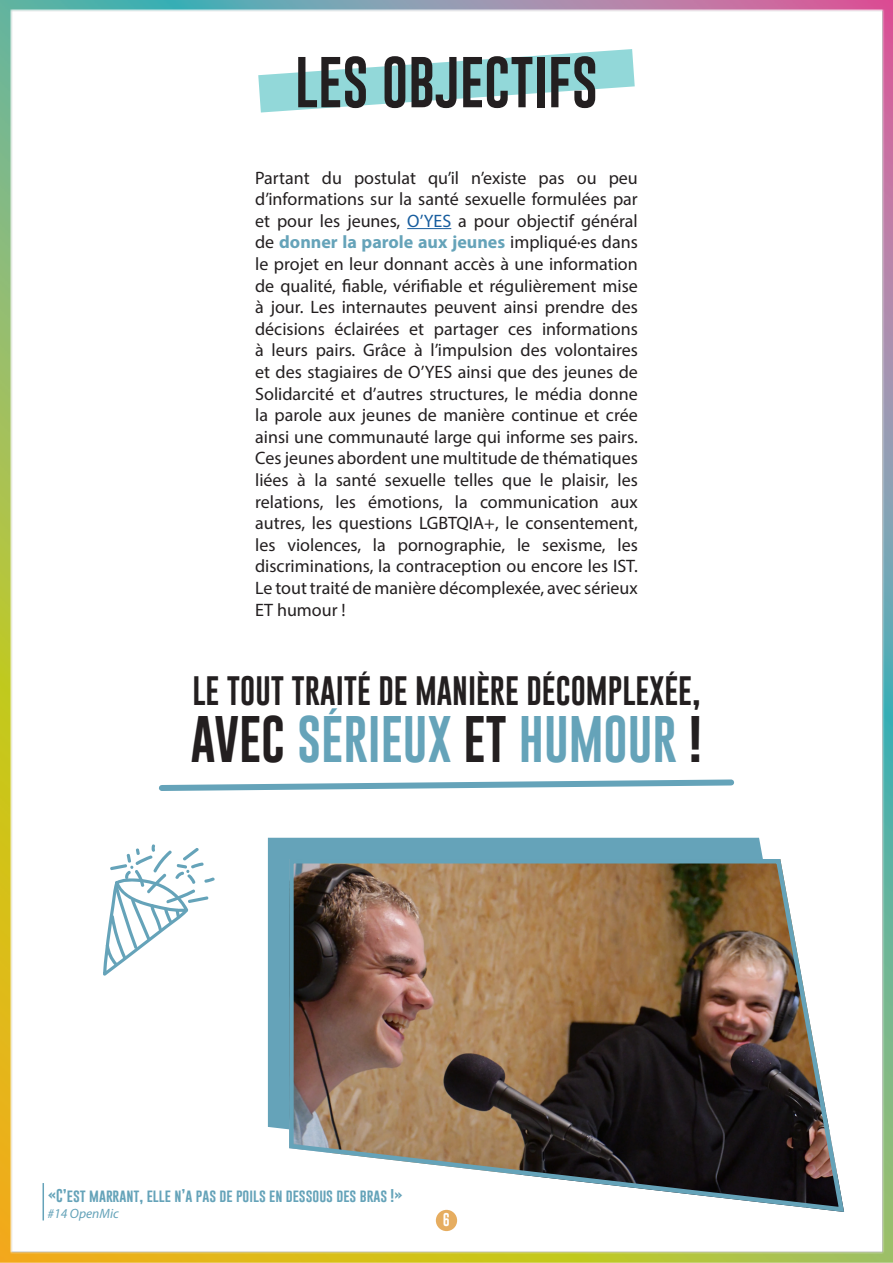
<style>
.page{position:relative;width:893px;height:1263px;background:#fff}
.page>*{position:absolute;margin:0;border:0;box-sizing:border-box;transform-origin:0 0}
.t1{font:52.5px "Gobold";color:#231f20}
.t2{font:48px "Gobold";color:#65a3b9}
.t3{font:30px "Gobold";color:#231f20}
.t4{font:18px/21.6px "Myriad Pro";color:#231f20;text-align:justify}
.t5{font:13.5px "Gobold";color:#65a3b9}
.t6{font:italic 13.5px "Myriad Pro";color:#65a3b9}
.t7{font:13.5px "Gobold";color:#fff}
.s1{color:#175d9e}
.s2{font-weight:700;color:#65a3b9}
.s3{color:#231f20}
</style>
<div class="page">
<img style="left:0;top:0;width:893px;height:1263px">
<svg style="left:268px;top:838px;width:555px;height:353px;background:#7aafc2"></svg>
<svg style="left:258px;top:49px;width:377px;height:64px"></svg>
<hr style="left:407px;top:228px;width:44px;height:1px;background:#175d9e">
<svg style="left:103px;top:843px;width:113px;height:133px"></svg>
<svg style="left:156px;top:776px;width:581px;height:18px"></svg>
<img style="left:287px;top:857px;width:560px;height:357px">
<hr style="left:43px;top:1183px;width:1px;height:37px;background:#65a3b9">
<p class="t1" style="left:295px;top:49px;width:305px">LES OBJECTIFS</p>
<p class="t4" style="left:255px;top:166px;width:384px">Partant du postulat qu’il n’existe pas ou peu d’informations sur la santé sexuelle formulées par et pour les jeunes, <span class="s1">O’YES</span> a pour objectif général de <span class="s2">donner la parole aux jeunes</span> impliqué·es dans le projet en leur donnant accès à une information de qualité, fiable, vérifiable et régulièrement mise à jour. Les internautes peuvent ainsi prendre des décisions éclairées et partager ces informations à leurs pairs. Grâce à l’impulsion des volontaires et des stagiaires de O’YES ainsi que des jeunes de Solidarcité et d’autres structures, le média donne la parole aux jeunes de manière continue et crée ainsi une communauté large qui informe ses pairs.<br>Ces jeunes abordent une multitude de thématiques liées à la santé sexuelle telles que le plaisir, les relations, les émotions, la communication aux autres, les questions LGBTQIA+, le consentement, les violences, la pornographie, le sexisme, les discriminations, la contraception ou encore les IST.<br>Le tout traité de manière décomplexée, avec sérieux ET humour !</p>
<p class="t3" style="left:192px;top:671px;width:510px">LE TOUT TRAITÉ DE MANIÈRE DÉCOMPLEXÉE,</p>
<p class="t2" style="left:191px;top:708px;width:513px"><span class="s3">AVEC</span> SÉRIEUX <span class="s3">ET</span> HUMOUR <span class="s3">!</span></p>
<p class="t5" style="left:48px;top:1186px;width:357px">«C’est marrant, elle n’a pas de poils en dessous des bras !»</p>
<p class="t6" style="left:48px;top:1205px;width:73px">#14 OpenMic</p>
<p class="t7" style="left:443px;top:1211px;width:9px">6</p>
</div>
